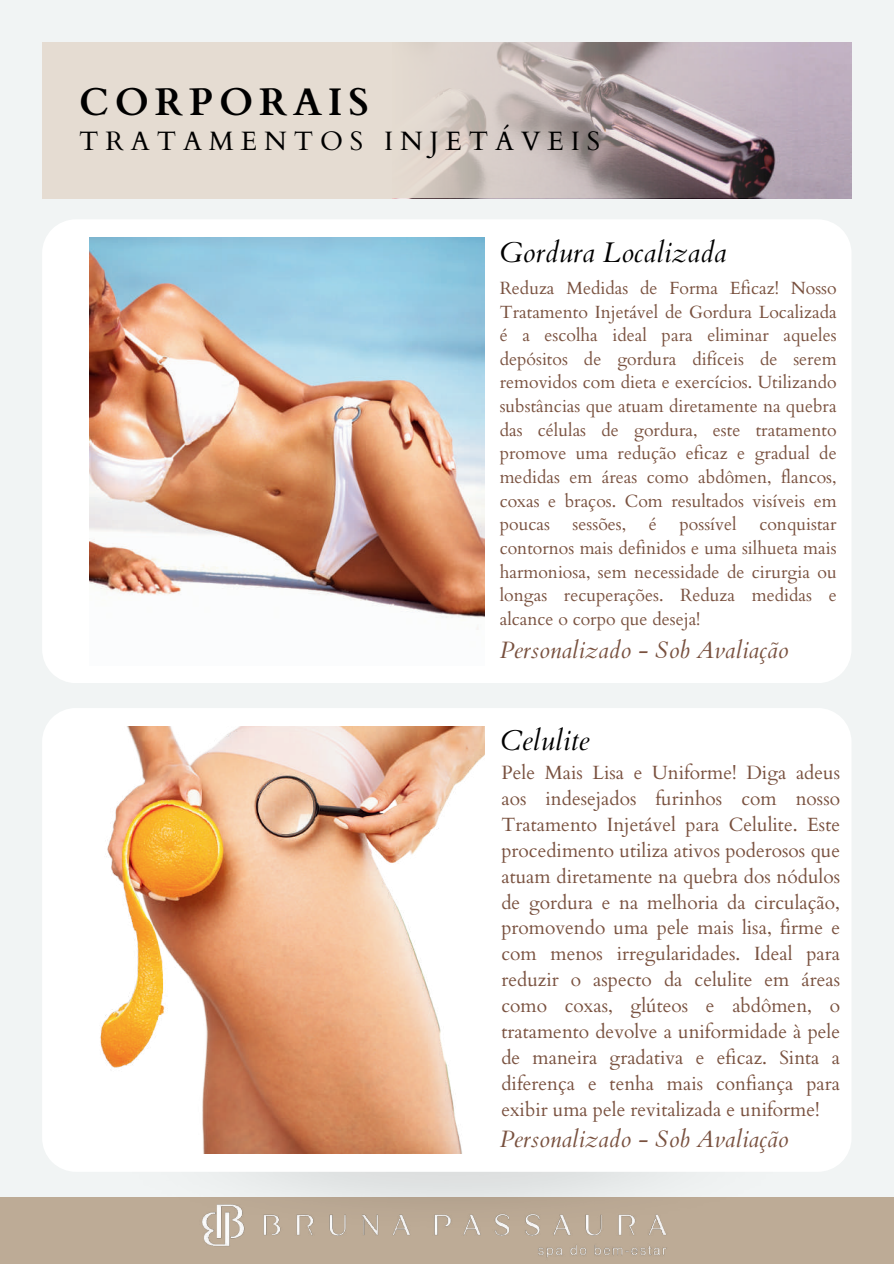
<style>
.page{position:relative;width:894px;height:1264px;background:#fff}
.page>*{position:absolute;margin:0;border:0;box-sizing:border-box;transform-origin:0 0}
.t1{font:700 38.55px "Cardo";letter-spacing:.15em;color:#000}
.t2{font:italic 28.35px "Cardo";color:#000}
.t3{font:26.55px "Cardo";letter-spacing:.26em;color:#000}
.t4{font:italic 23.7px "Cardo";color:#79513f}
.t5{font:19.2px/25.8px "Cardo";color:#79513f;text-align:justify}
.t6{font:17.7px/23.7px "Cardo";color:#79513f;text-align:justify}
</style>
<div class="page">
<div style="left:0;top:0;width:893px;height:1263px;background:#f1f4f4"></div>
<svg style="left:392px;top:42px;width:431px;height:156px;background:#b8abad"></svg>
<div style="left:42px;top:42px;width:350px;height:156px;background:#e5dcd2"></div>
<div style="left:0;top:1197px;width:893px;height:66px;background:#bdab96"></div>
<img style="left:208px;top:1244px;width:459px;height:14px">
<div style="left:42px;top:220px;width:809px;height:463px;background:#fff"></div>
<img style="left:89px;top:237px;width:395px;height:428px">
<img style="left:103px;top:1171px;width:715px;height:73px">
<div style="left:42px;top:708px;width:809px;height:463px;background:#fff"></div>
<img style="left:89px;top:726px;width:395px;height:427px">
<h1 class="t1" style="left:79px;top:71px;width:291px">CORPORAIS</h1>
<h3 class="t3" style="left:79px;top:120px;width:522px">TRATAMENTOS INJETÁVEIS</h3>
<h2 class="t2" style="left:499px;top:236px;width:228px">Gordura Localizada</h2>
<p class="t6" style="left:499px;top:275px;width:338px">Reduza Medidas de Forma Eficaz! Nosso Tratamento Injetável de Gordura Localizada é a escolha ideal para eliminar aqueles depósitos de gordura difíceis de serem removidos com dieta e exercícios. Utilizando substâncias que atuam diretamente na quebra das células de gordura, este tratamento promove uma redução eficaz e gradual de medidas em áreas como abdômen, flancos, coxas e braços. Com resultados visíveis em poucas</p>
<p class="t6" style="left:572px;top:511px;width:55px">sessões,</p>
<p class="t6" style="left:648px;top:511px;width:10px">é</p>
<p class="t6" style="left:679px;top:511px;width:59px">possível</p>
<p class="t6" style="left:499px;top:511px;width:338px;text-indent:259px">conquistar contornos mais definidos e uma silhueta mais harmoniosa, sem necessidade de cirurgia ou longas recuperações. Reduza medidas e alcance o corpo que deseja!</p>
<h3 class="t4" style="left:499px;top:636px;width:290px">Personalizado - Sob Avaliação</h3>
<h2 class="t2" style="left:500px;top:723px;width:90px">Celulite</h2>
<p class="t5" style="left:501px;top:758px;width:340px">Pele Mais Lisa e Uniforme! Diga adeus aos indesejados furinhos com nosso Tratamento Injetável para Celulite. Este procedimento utiliza ativos poderosos que atuam diretamente na quebra dos nódulos de gordura e na melhoria da circulação, promovendo uma pele mais lisa, firme e com menos irregularidades. Ideal para reduzir o aspecto da celulite em áreas como coxas, glúteos e abdômen, o tratamento devolve a uniformidade à pele de maneira gradativa e eficaz. Sinta a diferença e tenha mais confiança para exibir uma pele revitalizada e uniforme!</p>
<h3 class="t4" style="left:499px;top:1124px;width:290px">Personalizado - Sob Avaliação</h3>
</div>
